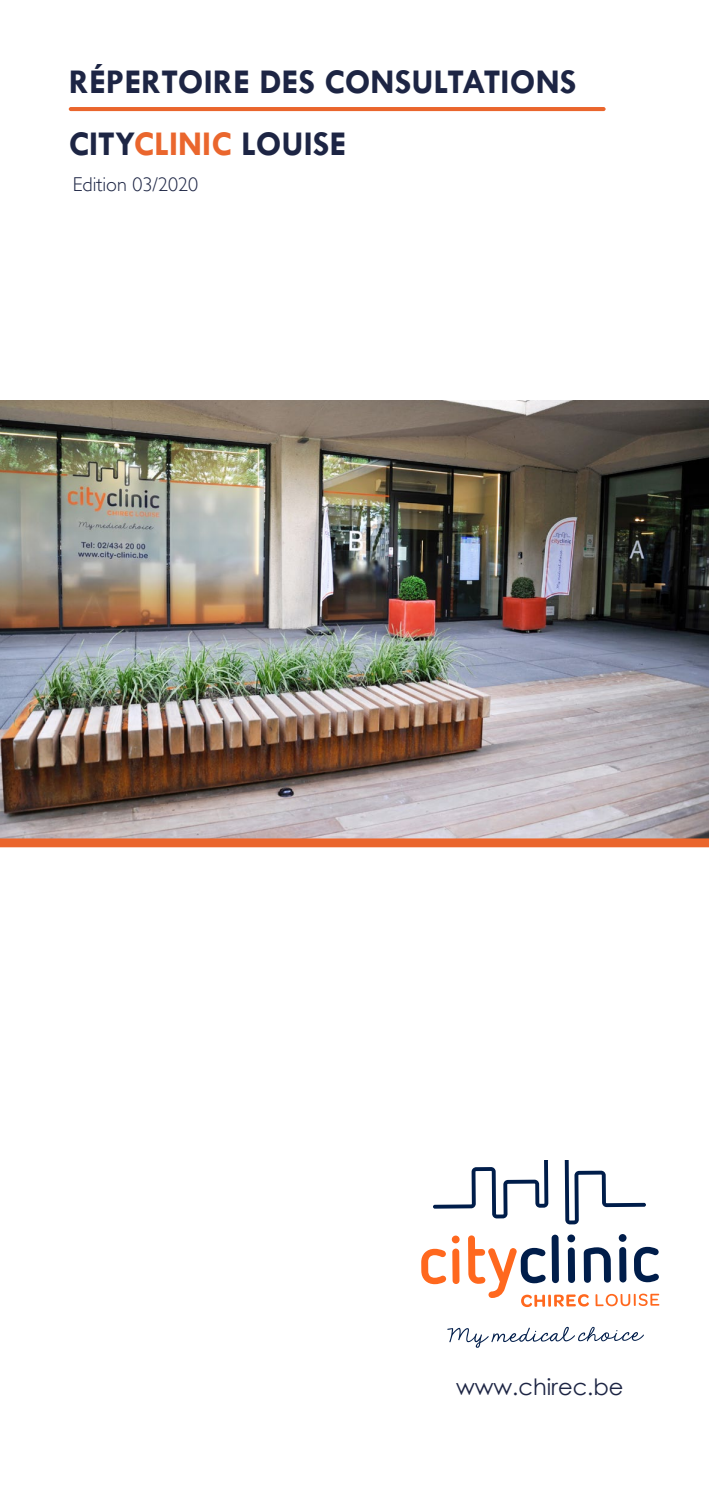
<style>
.page{position:relative;width:709px;height:1489px;background:#fff}
.page>*{position:absolute;margin:0;border:0;box-sizing:border-box;transform-origin:0 0}
.t1{font:700 35px "Tw Cen";color:#1d2544}
.t2{font:22.5px "Century Gothic";color:#1d2544}
.t3{font:300 20px "Gill Sans";color:#1d2544}
.s1{color:#ea662d}
</style>
<div class="page">
<hr style="left:69px;top:107px;width:536px;height:4px;background:#ea662d;border-radius:2px">
<img style="left:0;top:400px;width:709px;height:438px">
<svg style="left:0;top:838px;width:709px;height:9px;background:#e76a34"></svg>
<svg style="left:447px;top:1326px;width:197px;height:21px"></svg>
<svg style="left:433px;top:1160px;width:213px;height:64px"></svg>
<svg style="left:421px;top:1248px;width:25px;height:36px"></svg>
<svg style="left:452px;top:1235px;width:7px;height:48px"></svg>
<svg style="left:468px;top:1234px;width:191px;height:72px"></svg>
<p class="t1" style="left:69px;top:61px;width:509px">RÉPERTOIRE DES CONSULTATIONS</p>
<p class="t1" style="left:69px;top:123px;width:279px">CITY<span class="s1">CLINIC</span> LOUISE</p>
<p class="t3" style="left:73px;top:169px;width:127px">Edition 03/2020</p>
<p class="t2" style="left:456px;top:1371px;width:169px">www.chirec.be</p>
</div>
